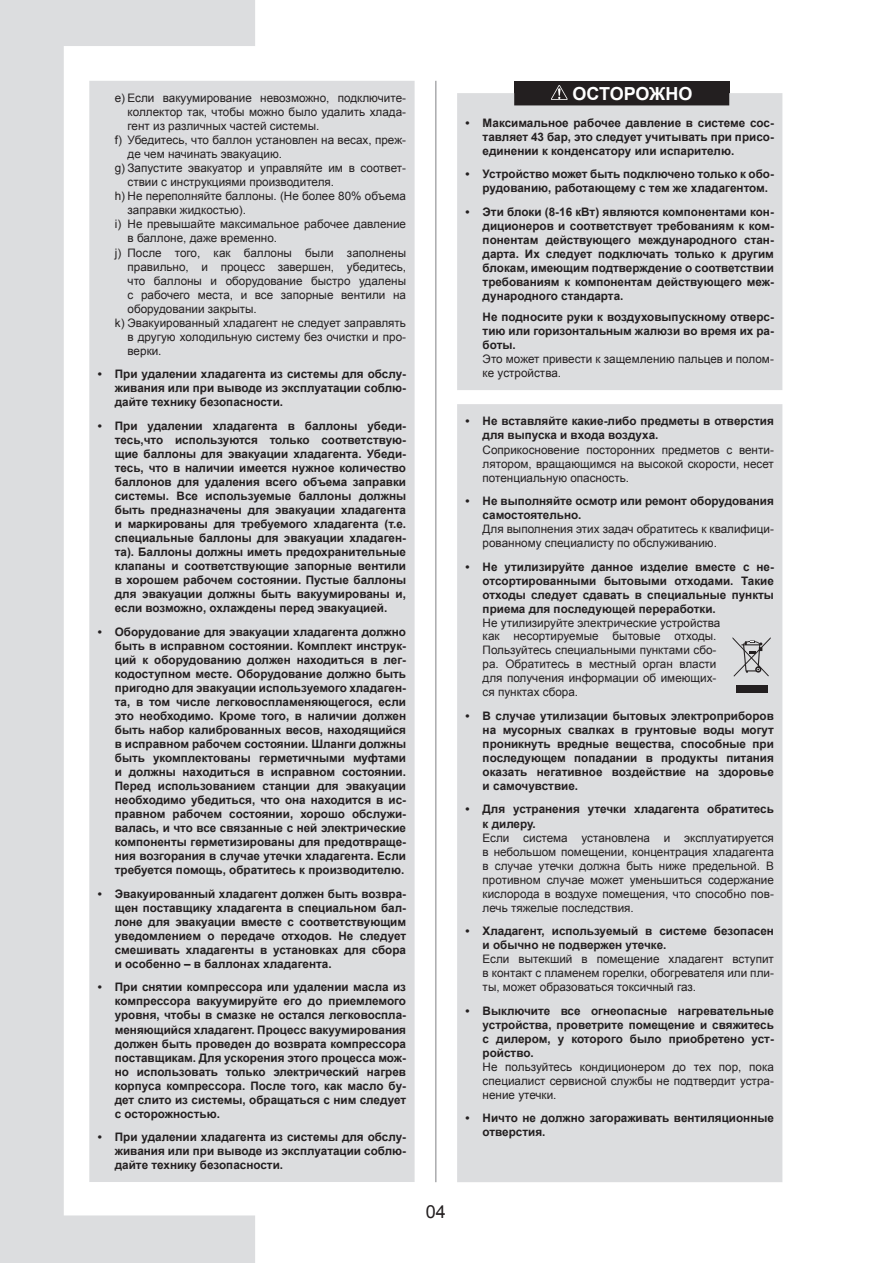
<style>
.page{position:relative;width:893px;height:1263px;background:#fff}
.page>*{position:absolute;margin:0;border:0;box-sizing:border-box;transform-origin:0 0}
.t1{font:700 18px "Arial";letter-spacing:-.005em;color:#fff}
.t2{font:18px "Arial";color:#231f20}
.t3{font:700 11.7px/14.1px "Arial";color:#231f20;text-align:justify}
.t4{font:11.7px/14.1px "Arial";color:#231f20;text-align:justify}
</style>
<div class="page">
<svg style="left:0;top:0;width:255px;height:1263px;fill:#dcdddf"></svg>
<hr style="left:436px;top:81px;width:1px;height:1101px;background:#808285">
<div style="left:89px;top:81px;width:326px;height:1101px;background:#dcdddf"></div>
<div style="left:514px;top:81px;width:215px;height:24px;background:#231f20"></div>
<div style="left:457px;top:93px;width:325px;height:297px;background:#dcdddf"></div>
<svg style="left:551px;top:85px;width:17px;height:15px"></svg>
<div style="left:457px;top:404px;width:325px;height:778px;background:#dcdddf"></div>
<div style="left:736px;top:685px;width:31px;height:7px;background:#231f20"></div>
<svg style="left:732px;top:637px;width:39px;height:40px;background:#bdbdbf"></svg>
<p class="t4" style="left:115px;top:91px;width:293px">e) Если вакуумирование невозможно, подключите-</p>
<p class="t4" style="left:128px;top:105px;width:280px">коллектор так, чтобы можно было удалить хлада-</p>
<p class="t4" style="left:128px;top:119px;width:193px">гент из различных частей системы.</p>
<p class="t4" style="left:115px;top:133px;width:292px">f) Убедитесь, что баллон установлен на весах, преж-</p>
<p class="t4" style="left:128px;top:147px;width:156px">де чем начинать эвакуацию.</p>
<p class="t4" style="left:115px;top:161px;width:293px">g) Запустите эвакуатор и управляйте им в соответ-</p>
<p class="t4" style="left:128px;top:175px;width:208px">ствии с инструкциями производителя.</p>
<p class="t4" style="left:115px;top:189px;width:293px">h) Не переполняйте баллоны. (Не более 80% объема</p>
<p class="t4" style="left:128px;top:203px;width:120px">заправки жидкостью).</p>
<p class="t4" style="left:115px;top:217px;width:293px">i) Не превышайте максимальное рабочее давление</p>
<p class="t4" style="left:128px;top:231px;width:151px">в баллоне, даже временно.</p>
<p class="t4" style="left:115px;top:245px;width:293px">j) После того, как баллоны были заполнены</p>
<p class="t4" style="left:128px;top:260px;width:280px">правильно, и процесс завершен, убедитесь,</p>
<p class="t4" style="left:128px;top:274px;width:280px">что баллоны и оборудование быстро удалены</p>
<p class="t4" style="left:128px;top:288px;width:280px">с рабочего места, и все запорные вентили на</p>
<p class="t4" style="left:128px;top:302px;width:131px">оборудовании закрыты.</p>
<p class="t4" style="left:115px;top:316px;width:293px">k) Эвакуированный хладагент не следует заправлять</p>
<p class="t4" style="left:128px;top:330px;width:280px">в другую холодильную систему без очистки и про-</p>
<p class="t4" style="left:128px;top:344px;width:36px">верки.</p>
<p class="t3" style="left:115px;top:367px;width:293px;text-indent:-17px">• При удалении хладагента из системы для обслу&shy;живания или при выводе из эксплуатации соблю&shy;дайте технику безопасности.</p>
<p class="t3" style="left:115px;top:419px;width:293px;text-indent:-17px">• При удалении хладагента в баллоны убеди&shy;тесь,что используются только соответствую&shy;щие баллоны для эвакуации хладагента. Убеди&shy;тесь, что в наличии имеется нужное количество баллонов для удаления всего объема заправки системы. Все используемые баллоны должны быть предназначены для эвакуации хладагента и маркированы для требуемого хладагента (т.е. специальные баллоны для эвакуации хладаген&shy;та). Баллоны должны иметь предохранительные клапаны и соответствующие запорные вентили в хорошем рабочем состоянии. Пустые баллоны для эвакуации должны быть вакуумированы и, если возможно, охлаждены перед эвакуацией.</p>
<p class="t3" style="left:115px;top:625px;width:293px;text-indent:-17px">• Оборудование для эвакуации хладагента должно быть в исправном состоянии. Комплект инструк&shy;ций к оборудованию должен находиться в лег&shy;кодоступном месте. Оборудование должно быть пригодно для эвакуации используемого хладаген&shy;та, в том числе легковоспламеняющегося, если это необходимо. Кроме того, в наличии должен быть набор калиброванных весов, находящийся в исправном рабочем состоянии. Шланги должны быть укомплектованы герметичными муфтами и должны находиться в исправном состоянии.<br>Перед использованием станции для эвакуации необходимо убедиться, что она находится в ис&shy;правном рабочем состоянии, хорошо обслужи&shy;валась, и что все связанные с ней электрические компоненты герметизированы для предотвраще&shy;ния возгорания в случае утечки хладагента. Если требуется помощь, обратитесь к производителю.</p>
<p class="t3" style="left:115px;top:887px;width:293px;text-indent:-17px">• Эвакуированный хладагент должен быть возвра&shy;щен поставщику хладагента в специальном бал&shy;лоне для эвакуации вместе с соответствующим уведомлением о передаче отходов. Не следует смешивать хладагенты в установках для сбора и особенно – в баллонах хладагента.</p>
<p class="t3" style="left:115px;top:980px;width:293px;text-indent:-17px">• При снятии компрессора или удалении масла из компрессора вакуумируйте его до приемлемого уровня, чтобы в смазке не остался легковоспла&shy;меняющийся хладагент. Процесс вакуумирования должен быть проведен до возврата компрессора поставщикам. Для ускорения этого процесса мож&shy;но использовать только электрический нагрев корпуса компрессора. После того, как масло бу&shy;дет слито из системы, обращаться с ним следует с осторожностью.</p>
<p class="t3" style="left:115px;top:1130px;width:293px;text-indent:-17px">• При удалении хладагента из системы для обслу&shy;живания или при выводе из эксплуатации соблю&shy;дайте технику безопасности.</p>
<h1 class="t2" style="left:426px;top:1199px;width:22px">04</h1>
<h1 class="t1" style="left:573px;top:82px;width:121px">ОСТОРОЖНО</h1>
<p class="t3" style="left:483px;top:116px;width:293px;text-indent:-17px">• Максимальное рабочее давление в системе сос&shy;тавляет 43 бар, это следует учитывать при присо&shy;единении к конденсатору или испарителю.</p>
<p class="t3" style="left:483px;top:167px;width:293px;text-indent:-17px">• Устройство может быть подключено только к обо&shy;рудованию, работающему с тем же хладагентом.</p>
<p class="t3" style="left:483px;top:205px;width:293px;text-indent:-17px">• Эти блоки (8-16 кВт) являются компонентами кон&shy;диционеров и соответствует требованиям к ком&shy;понентам действующего международного стан&shy;дарта. Их следует подключать только к другим блокам, имеющим подтверждение о соответствии требованиям к компонентам действующего меж&shy;дународного стандарта.</p>
<p class="t3" style="left:483px;top:310px;width:293px">Не подносите руки к воздуховыпускному отверс&shy;тию или горизонтальным жалюзи во время их ра&shy;боты.</p>
<p class="t4" style="left:483px;top:352px;width:293px">Это может привести к защемлению пальцев и полом&shy;ке устройства.</p>
<p class="t3" style="left:483px;top:415px;width:293px;text-indent:-17px">• Не вставляйте какие-либо предметы в отверстия для выпуска и входа воздуха.</p>
<p class="t4" style="left:483px;top:442px;width:293px">Соприкосновение посторонних предметов с венти&shy;лятором, вращающимся на высокой скорости, несет потенциальную опасность.</p>
<p class="t3" style="left:483px;top:494px;width:293px;text-indent:-17px">• Не выполняйте осмотр или ремонт оборудования самостоятельно.</p>
<p class="t4" style="left:483px;top:522px;width:293px">Для выполнения этих задач обратитесь к квалифици&shy;рованному специалисту по обслуживанию.</p>
<p class="t3" style="left:483px;top:560px;width:293px;text-indent:-17px">• Не утилизируйте данное изделие вместе с не&shy;отсортированными бытовыми отходами. Такие отходы следует сдавать в специальные пункты приема для последующей переработки.</p>
<p class="t4" style="left:483px;top:616px;width:239px;text-align:left">Не утилизируйте электрические устройства как несортируемые бытовые отходы.<br>Пользуйтесь специальными пунктами сбо&shy;ра. Обратитесь в местный орган власти для получения информации об имеющих&shy;ся пунктах сбора.</p>
<p class="t3" style="left:483px;top:709px;width:293px;text-indent:-17px">• В случае утилизации бытовых электроприборов на мусорных свалках в грунтовые воды могут проникнуть вредные вещества, способные при последующем попадании в продукты питания оказать негативное воздействие на здоровье и самочувствие.</p>
<p class="t3" style="left:483px;top:803px;width:293px;text-indent:-17px">• Для устранения утечки хладагента обратитесь к дилеру.</p>
<p class="t4" style="left:483px;top:830px;width:293px">Если система установлена и эксплуатируется в небольшом помещении, концентрация хладагента в случае утечки должна быть ниже предельной. В противном случае может уменьшиться содержание кислорода в воздухе помещения, что способно пов&shy;лечь тяжелые последствия.</p>
<p class="t3" style="left:483px;top:924px;width:293px;text-indent:-17px">• Хладагент, используемый в системе безопасен и обычно не подвержен утечке.</p>
<p class="t4" style="left:483px;top:952px;width:293px">Если вытекший в помещение хладагент вступит в контакт с пламенем горелки, обогревателя или пли&shy;ты, может образоваться токсичный газ.</p>
<p class="t3" style="left:483px;top:1004px;width:293px;text-indent:-17px">• Выключите все огнеопасные нагревательные устройства, проветрите помещение и свяжитесь с дилером, у которого было приобретено уст&shy;ройство.</p>
<p class="t4" style="left:483px;top:1060px;width:293px">Не пользуйтесь кондиционером до тех пор, пока специалист сервисной службы не подтвердит устра&shy;нение утечки.</p>
<p class="t3" style="left:483px;top:1111px;width:293px;text-indent:-17px">• Ничто не должно загораживать вентиляционные отверстия.</p>
</div>
